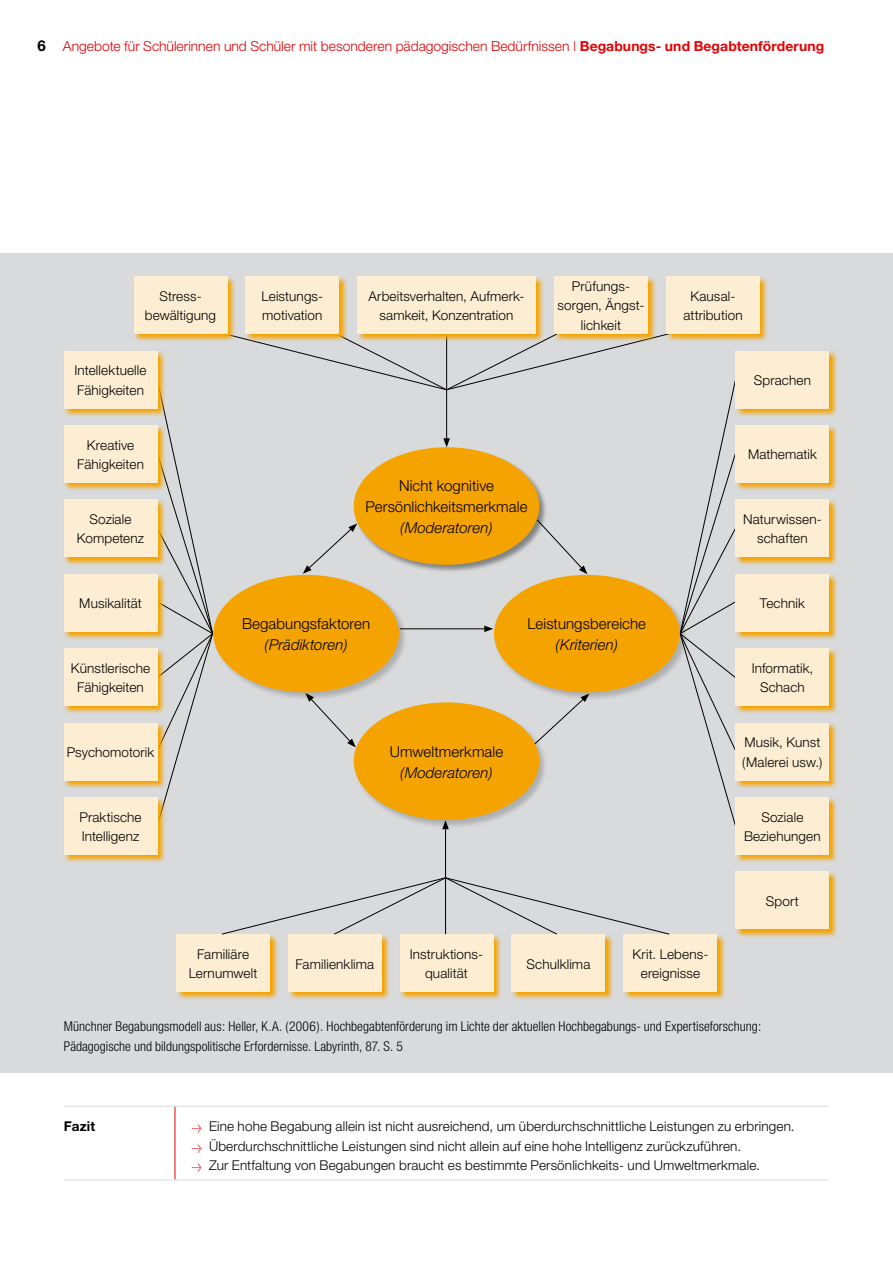
<style>
.page{position:relative;width:893px;height:1263px;background:#fff}
.page>*{position:absolute;margin:0;border:0;box-sizing:border-box;transform-origin:0 0}
.t1{font:300 15px/21px "Helvetica Neue";letter-spacing:.005em;color:#000;text-align:center}
.t2{font:italic 300 15px "Helvetica Neue";letter-spacing:.005em;color:#000}
.t3{font:300 13.8px "Helvetica Neue";color:#e60004}
.t4{font:300 13.5px/19.5px "Helvetica Neue";letter-spacing:.01em;color:#000;text-align:center}
.t5{font:300 condensed 13.5px/19.5px "Helvetica Neue";letter-spacing:.005em;color:#000}
.t6{font:700 13.5px "Helvetica Neue";letter-spacing:.015em;color:#000}
.s1{font-weight:700;font-size:15px;color:#000}
.s2{font-weight:700}
.s3{font-family:"Meta Plus";font-weight:500;font-size:8.25px;color:#e60004}
</style>
<div class="page">
<div style="left:0;top:254px;width:893px;height:819px;background:#d8dadc"></div>
<div style="left:353px;top:447px;width:202px;height:133px;background:#000;opacity:.4"></div>
<div style="left:354px;top:447px;width:185px;height:118px;background:#f5a300;border-radius:50%"></div>
<div style="left:353px;top:702px;width:202px;height:133px;background:#000;opacity:.2"></div>
<div style="left:354px;top:702px;width:185px;height:118px;background:#f5a300;border-radius:50%"></div>
<svg style="left:534px;top:707px;width:42px;height:37px"></svg>
<svg style="left:537px;top:519px;width:50px;height:55px"></svg>
<svg style="left:303px;top:523px;width:54px;height:51px"></svg>
<svg style="left:318px;top:707px;width:38px;height:40px"></svg>
<svg style="left:165px;top:423px;width:48px;height:374px"></svg>
<svg style="left:692px;top:380px;width:43px;height:446px"></svg>
<hr style="left:400px;top:629px;width:87px;height:1px;background:#000">
<svg style="left:484px;top:625px;width:9px;height:7px"></svg>
<svg style="left:176px;top:934px;width:102px;height:65px"></svg>
<div style="left:176px;top:935px;width:94px;height:57px;background:#fdeed3"></div>
<svg style="left:289px;top:935px;width:101px;height:65px"></svg>
<div style="left:288px;top:935px;width:93px;height:57px;background:#fdeed3"></div>
<svg style="left:400px;top:935px;width:101px;height:64px"></svg>
<div style="left:400px;top:935px;width:93px;height:57px;background:#fdeed3"></div>
<svg style="left:511px;top:935px;width:102px;height:64px"></svg>
<div style="left:512px;top:935px;width:93px;height:57px;background:#fdeed3"></div>
<svg style="left:623px;top:934px;width:102px;height:65px"></svg>
<div style="left:624px;top:935px;width:93px;height:57px;background:#fdeed3"></div>
<svg style="left:64px;top:351px;width:104px;height:72px"></svg>
<div style="left:64px;top:351px;width:93px;height:57px;background:#fdeed3"></div>
<svg style="left:64px;top:425px;width:108px;height:72px"></svg>
<div style="left:64px;top:425px;width:93px;height:57px;background:#fdeed3"></div>
<svg style="left:64px;top:499px;width:108px;height:73px"></svg>
<div style="left:64px;top:500px;width:93px;height:57px;background:#fdeed3"></div>
<svg style="left:64px;top:574px;width:108px;height:72px"></svg>
<div style="left:64px;top:574px;width:93px;height:57px;background:#fdeed3"></div>
<svg style="left:64px;top:648px;width:115px;height:73px"></svg>
<div style="left:64px;top:649px;width:93px;height:57px;background:#fdeed3"></div>
<svg style="left:64px;top:723px;width:119px;height:72px"></svg>
<div style="left:64px;top:723px;width:93px;height:57px;background:#fdeed3"></div>
<svg style="left:64px;top:797px;width:102px;height:65px"></svg>
<div style="left:64px;top:797px;width:93px;height:57px;background:#fdeed3"></div>
<svg style="left:735px;top:351px;width:102px;height:65px"></svg>
<div style="left:736px;top:351px;width:93px;height:57px;background:#fdeed3"></div>
<svg style="left:735px;top:425px;width:102px;height:65px"></svg>
<div style="left:736px;top:425px;width:93px;height:57px;background:#fdeed3"></div>
<svg style="left:735px;top:499px;width:102px;height:66px"></svg>
<div style="left:736px;top:500px;width:93px;height:57px;background:#fdeed3"></div>
<svg style="left:735px;top:574px;width:102px;height:65px"></svg>
<div style="left:736px;top:574px;width:93px;height:57px;background:#fdeed3"></div>
<svg style="left:735px;top:648px;width:102px;height:65px"></svg>
<div style="left:736px;top:649px;width:93px;height:57px;background:#fdeed3"></div>
<svg style="left:735px;top:723px;width:102px;height:65px"></svg>
<div style="left:736px;top:723px;width:93px;height:57px;background:#fdeed3"></div>
<svg style="left:735px;top:797px;width:102px;height:66px"></svg>
<div style="left:736px;top:797px;width:93px;height:57px;background:#fdeed3"></div>
<svg style="left:735px;top:871px;width:102px;height:66px"></svg>
<div style="left:736px;top:872px;width:93px;height:57px;background:#fdeed3"></div>
<hr style="left:175px;top:1106px;width:1px;height:73px;background:#e60004">
<hr style="left:64px;top:1106px;width:111px;height:1px;background:#d8dadc">
<hr style="left:175px;top:1106px;width:654px;height:1px;background:#d8dadc">
<hr style="left:64px;top:1179px;width:111px;height:1px;background:#d8dadc">
<hr style="left:175px;top:1179px;width:654px;height:1px;background:#d8dadc">
<div style="left:213px;top:574px;width:201px;height:133px;background:#000;opacity:.2"></div>
<div style="left:213px;top:575px;width:186px;height:117px;background:#f5a300;border-radius:50%"></div>
<div style="left:494px;top:574px;width:201px;height:133px;background:#000;opacity:.2"></div>
<div style="left:494px;top:575px;width:186px;height:117px;background:#f5a300;border-radius:50%"></div>
<svg style="left:222px;top:877px;width:448px;height:58px"></svg>
<hr style="left:445px;top:827px;width:1px;height:51px;background:#000">
<svg style="left:442px;top:820px;width:7px;height:9px"></svg>
<svg style="left:244px;top:335px;width:370px;height:55px"></svg>
<hr style="left:446px;top:390px;width:1px;height:51px;background:#000">
<svg style="left:443px;top:438px;width:7px;height:9px"></svg>
<svg style="left:134px;top:276px;width:110px;height:65px"></svg>
<div style="left:134px;top:277px;width:93px;height:57px;background:#fdeed3"></div>
<svg style="left:245px;top:276px;width:109px;height:72px"></svg>
<div style="left:246px;top:277px;width:93px;height:57px;background:#fdeed3"></div>
<svg style="left:357px;top:276px;width:193px;height:72px"></svg>
<div style="left:357px;top:277px;width:179px;height:57px;background:#fdeed3"></div>
<svg style="left:554px;top:276px;width:112px;height:72px"></svg>
<div style="left:554px;top:277px;width:94px;height:57px;background:#fdeed3"></div>
<svg style="left:666px;top:276px;width:101px;height:66px"></svg>
<div style="left:666px;top:277px;width:93px;height:57px;background:#fdeed3"></div>
<p class="t3" style="left:37px;top:37px;width:788px"><span class="s1">6</span> Angebote für Schülerinnen und Schüler mit besonderen pädagogischen Bedürfnissen | <span class="s2">Begabungs- und Begabtenförderung</span></p>
<p class="t4" style="left:145px;top:286px;width:73px">Stress&shy;bewältigung</p>
<p class="t4" style="left:262px;top:286px;width:63px;text-align:left">Leistungs&shy;motivation</p>
<p class="t4" style="left:368px;top:286px;width:156px">Arbeitsverhalten, Aufmerk&shy;samkeit, Konzentration</p>
<p class="t4" style="left:558px;top:276px;width:88px">Prüfungs&shy;sorgen, Ängst&shy;lichkeit</p>
<p class="t4" style="left:683px;top:286px;width:61px">Kausal&shy;attribution</p>
<p class="t4" style="left:75px;top:360px;width:73px;text-align:left">Intellektuelle<br>Fähigkeiten</p>
<p class="t4" style="left:754px;top:370px;width:59px">Sprachen</p>
<p class="t4" style="left:77px;top:435px;width:68px">Kreative<br>Fähigkeiten</p>
<p class="t4" style="left:748px;top:444px;width:70px">Mathematik</p>
<p class="t4" style="left:77px;top:509px;width:69px">Soziale<br>Kompetenz</p>
<p class="t1" style="left:366px;top:475px;width:163px">Nicht kognitive<br>Persönlichkeitsmerkmale</p>
<p class="t2" style="left:400px;top:519px;width:94px">(Moderatoren)</p>
<p class="t4" style="left:743px;top:509px;width:80px">Naturwissen&shy;schaften</p>
<p class="t4" style="left:79px;top:593px;width:64px">Musikalität</p>
<p class="t4" style="left:760px;top:593px;width:47px">Technik</p>
<p class="t1" style="left:242px;top:613px;width:130px">Begabungsfaktoren</p>
<p class="t2" style="left:265px;top:636px;width:85px">(Prädiktoren)</p>
<p class="t1" style="left:527px;top:613px;width:120px">Leistungsbereiche</p>
<p class="t2" style="left:556px;top:636px;width:64px">(Kriterien)</p>
<p class="t4" style="left:71px;top:658px;width:81px">Künstlerische<br>Fähigkeiten</p>
<p class="t4" style="left:752px;top:658px;width:63px">Informatik,<br>Schach</p>
<p class="t4" style="left:67px;top:742px;width:89px">Psychomotorik</p>
<p class="t1" style="left:390px;top:740px;width:115px">Umweltmerkmale</p>
<p class="t2" style="left:400px;top:763px;width:94px">(Moderatoren)</p>
<p class="t4" style="left:742px;top:732px;width:82px;text-align:left">Musik, Kunst (Malerei usw.)</p>
<p class="t4" style="left:80px;top:807px;width:64px;text-align:left">Praktische<br>Intelligenz</p>
<p class="t4" style="left:744px;top:807px;width:78px">Soziale<br>Beziehungen</p>
<p class="t4" style="left:766px;top:891px;width:34px">Sport</p>
<p class="t4" style="left:189px;top:944px;width:70px">Familiäre<br>Lernumwelt</p>
<p class="t4" style="left:295px;top:954px;width:80px">Familienklima</p>
<p class="t4" style="left:410px;top:944px;width:75px">Instruktions&shy;qualität</p>
<p class="t4" style="left:527px;top:954px;width:65px">Schulklima</p>
<p class="t4" style="left:633px;top:944px;width:76px">Krit. Lebens&shy;ereignisse</p>
<p class="t5" style="left:64px;top:1016px;width:699px">Münchner Begabungsmodell aus: Heller, K.A. (2006). Hochbegabtenförderung im Lichte der aktuellen Hochbegabungs- und Expertiseforschung:<br>Pädagogische und bildungspolitische Erfordernisse. Labyrinth, 87. S. 5</p>
<p class="t6" style="left:64px;top:1118px;width:33px">Fazit</p>
<p class="t4" style="left:192px;top:1116px;width:604px;text-align:left"><span class="s3">&gt;</span> Eine hohe Begabung allein ist nicht ausreichend, um überdurchschnittliche Leistungen zu erbringen. <span class="s3">&gt;</span> Überdurchschnittliche Leistungen sind nicht allein auf eine hohe Intelligenz zurückzuführen.<br><span class="s3">&gt;</span> Zur Entfaltung von Begabungen braucht es bestimmte Persönlichkeits- und Umweltmerkmale.</p>
</div>
